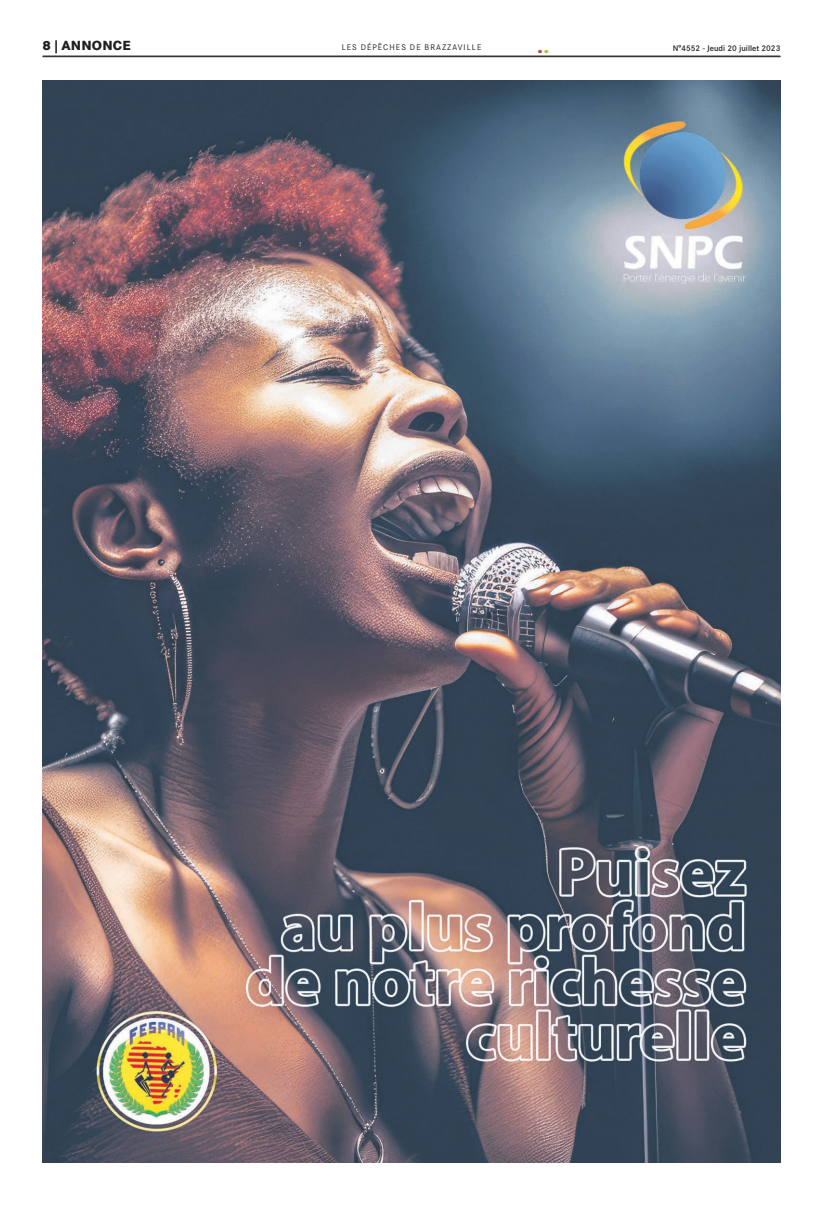
<style>
.page{position:relative;width:823px;height:1205px;background:#fff}
.page>*{position:absolute;margin:0;border:0;box-sizing:border-box;transform-origin:0 0}
.t1{font:800 18px "Corporate SBQ";color:#be483b}
.t2{font:800 13px "Corporate SBQ";letter-spacing:.01em;color:#231f20}
.t3{font:500 8px "Corporate SBQ";color:#231f20}
.t4{font:8px "Corporate SBQ";letter-spacing:.135em;color:#231f20}
.s1{color:#99ca3b}
</style>
<div class="page">
<hr style="left:43px;top:56px;width:737px;height:1px;background:#231f20">
<img style="left:43px;top:81px;width:737px;height:1081px">
<h2 class="t2" style="left:43px;top:38px;width:89px">8 | ANNONCE</h2>
<p class="t4" style="left:341px;top:43px;width:141px">LES DÉPÊCHES DE BRAZZAVILLE</p>
<h1 class="t1" style="left:537px;top:35px;width:13px">.<span class="s1">.</span></h1>
<p class="t3" style="left:672px;top:43px;width:109px">N°4552 - Jeudi 20 juillet 2023</p>
</div>
